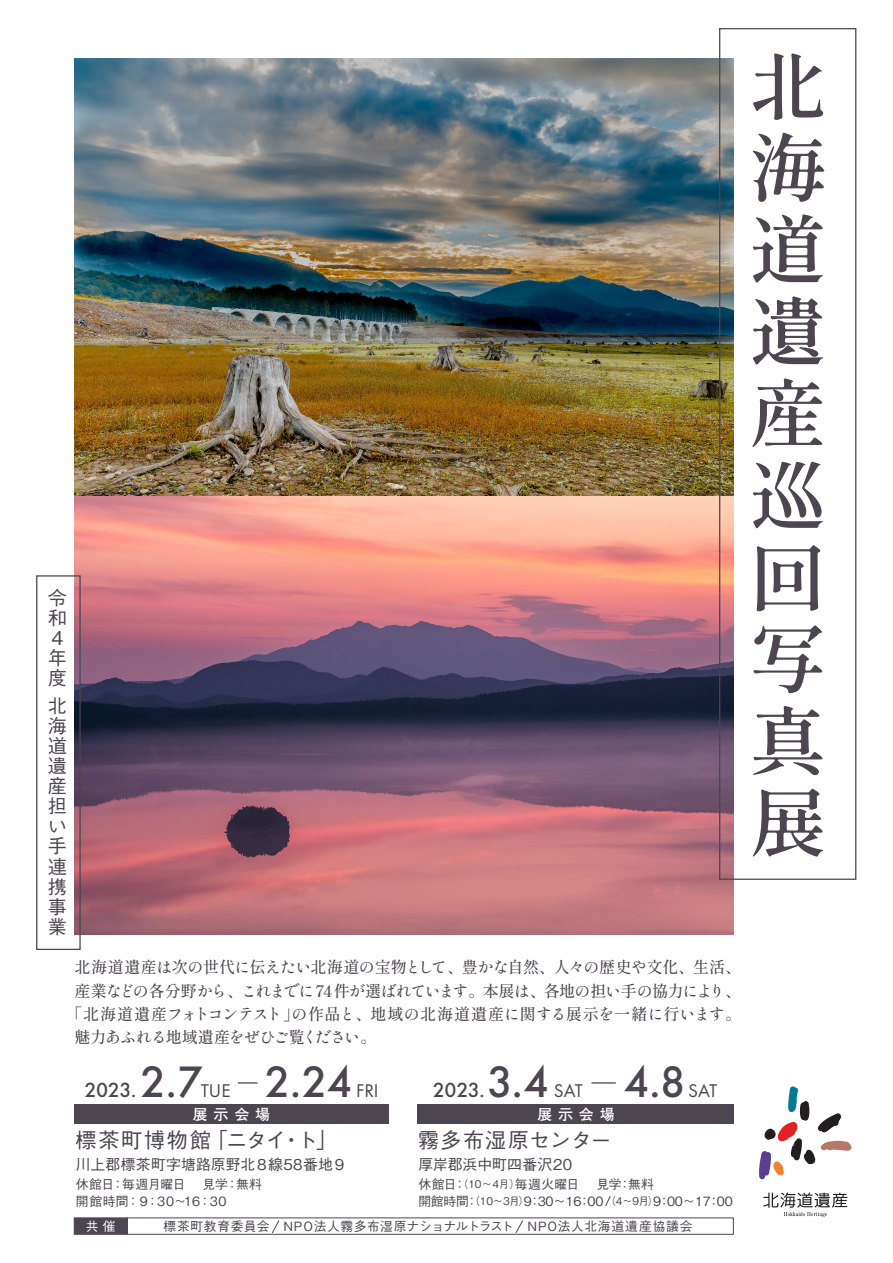
<style>
.page{position:relative;width:893px;height:1263px;background:#fff}
.page>*{position:absolute;margin:0;border:0;box-sizing:border-box;transform-origin:0 0}
.t1{font:700 74.4px/81.9px "Shippori Mincho B1 OTF Semi";color:#4d4550;text-align:justify;scale:1.05 1}
.t2{font:500 45.75px "Futura PT";color:#4d4550}
.t3{font:500 21.3px "Futura PT";letter-spacing:-.02em;color:#4d4550}
.t4{font:500 21.3px "Gothic BBB Pro";letter-spacing:.075em;color:#4d4550}
.t5{font:500 21.3px "Gothic BBB Pro";letter-spacing:.02em;color:#4d4550}
.t6{font:500 19.2px/20.1px "Gothic BBB Pro";color:#4d4550}
.t7{font:19.2px "Futura PT";letter-spacing:-.01em;color:#4d4550}
.t8{font:15.9px "Shippori Mincho OTF Medium";letter-spacing:-.03em;color:#4d4550}
.t9{font:15.9px "Shippori Mincho OTF Medium";letter-spacing:.015em;color:#4d4550}
.t10{font:500 14.85px "Gothic BBB Pro";letter-spacing:.01em;color:#4d4550}
.t11{font:700 14.85px "Futo Go B101 Pro";letter-spacing:.4em;color:#fff}
.t12{font:500 12.75px "Gothic BBB Pro";letter-spacing:.055em;color:#4d4550}
.t13{font:500 12.75px "Gothic BBB Pro";letter-spacing:-.015em;color:#4d4550}
.t14{font:500 12.75px "Gothic BBB Pro";letter-spacing:.03em;color:#4d4550}
.t15{font:500 12.75px "Gothic BBB Pro";letter-spacing:.05em;color:#4d4550}
.t16{font:500 12.75px "Gothic BBB Pro";letter-spacing:-.005em;color:#4d4550}
.t17{font:500 12.75px "Gothic BBB Pro";color:#fff}
.s1{font-size:45.75px}
.s2{font-weight:400;font-size:19.2px}
.s3{font-size:10.65px}
</style>
<div class="page">
<img style="left:74px;top:58px;width:659px;height:876px">
<div style="left:719px;top:28px;width:137px;height:852px;border:1px solid #4d4550"></div>
<div style="left:36px;top:575px;width:45px;height:375px;border:1px solid #4d4550"></div>
<div style="left:74px;top:1105px;width:315px;height:19px;background:#4d4550"></div>
<div style="left:417px;top:1105px;width:316px;height:19px;background:#4d4550"></div>
<svg style="left:272px;top:1220px;width:8px;height:13px"></svg>
<svg style="left:515px;top:1220px;width:8px;height:13px"></svg>
<div style="left:74px;top:1217px;width:54px;height:18px;background:#4d4550;border:1px solid #4d4550"></div>
<svg style="left:238px;top:1082px;width:20px;height:1px"></svg>
<svg style="left:591px;top:1082px;width:25px;height:1px"></svg>
<svg style="left:759px;top:1086px;width:92px;height:93px"></svg>
<svg style="left:763px;top:1192px;width:84px;height:25px"></svg>
<svg style="left:605px;top:1196px;width:6px;height:10px"></svg>
<div style="left:127px;top:1217px;width:607px;height:18px;border:1px solid #4d4550"></div>
<p class="t6" style="left:48px;top:585px;width:20px">令和<br>４年度</p>
<p class="t6" style="left:48px;top:693px;width:20px;text-align:justify">北海道遺産担い手連携事業</p>
<p class="t8" style="left:75px;top:957px;width:668px">北海道遺産は次の世代に伝えたい北海道の宝物として、豊かな自然、人々の歴史や文化、生活、</p>
<p class="t8" style="left:75px;top:981px;width:668px">産業などの各分野から、これまでに74件が選ばれています。本展は、各地の担い手の協力により、</p>
<p class="t9" style="left:67px;top:1004px;width:676px">「北海道遺産フォトコンテスト」の作品と、地域の北海道遺産に関する展示を一緒に行います。</p>
<p class="t8" style="left:75px;top:1028px;width:303px">魅力あふれる地域遺産をぜひご覧ください。</p>
<h3 class="t3" style="left:84px;top:1077px;width:148px">2023. <span class="s1">2.7</span><span class="s2">TUE</span></h3>
<h2 class="t2" style="left:264px;top:1054px;width:89px">2.24</h2>
<p class="t7" style="left:356px;top:1079px;width:24px">FRI</p>
<h3 class="t3" style="left:433px;top:1077px;width:152px">2023.<span class="s1">3.4</span> <span class="s2">SAT</span></h3>
<h2 class="t2" style="left:623px;top:1054px;width:64px">4.8</h2>
<p class="t7" style="left:688px;top:1079px;width:30px">SAT</p>
<p class="t11" style="left:193px;top:1102px;width:79px">展示会場</p>
<p class="t11" style="left:537px;top:1102px;width:79px">展示会場</p>
<h3 class="t4" style="left:76px;top:1123px;width:263px">標茶町博物館「ニタイ・ト」</h3>
<p class="t10" style="left:76px;top:1152px;width:272px">川上郡標茶町字塘路原野北８線58番地９</p>
<h3 class="t5" style="left:418px;top:1123px;width:195px">霧多布湿原センター</h3>
<p class="t10" style="left:418px;top:1152px;width:155px">厚岸郡浜中町四番沢20</p>
<p class="t16" style="left:76px;top:1174px;width:188px">休館日：毎週月曜日　 見学：無料</p>
<p class="t14" style="left:418px;top:1174px;width:237px">休館日：<span class="s3">（10～4月）</span>毎週火曜日　 見学：無料</p>
<p class="t15" style="left:76px;top:1191px;width:152px">開館時間：9：30～16：30</p>
<p class="t13" style="left:418px;top:1191px;width:316px">開館時間：<span class="s3">（10～3月）</span>9：30～ 16：00 <span class="s3">（４～９月）</span>9：00～ 17：00</p>
<p class="t17" style="left:86px;top:1216px;width:31px">共 催</p>
<p class="t12" style="left:163px;top:1216px;width:531px">標茶町教育委員会　NPO法人霧多布湿原ナショナルトラスト　NPO法人北海道遺産協議会</p>
<h1 class="t1" style="left:749px;top:47px;width:74px">北海道遺産巡回写真展</h1>
</div>
